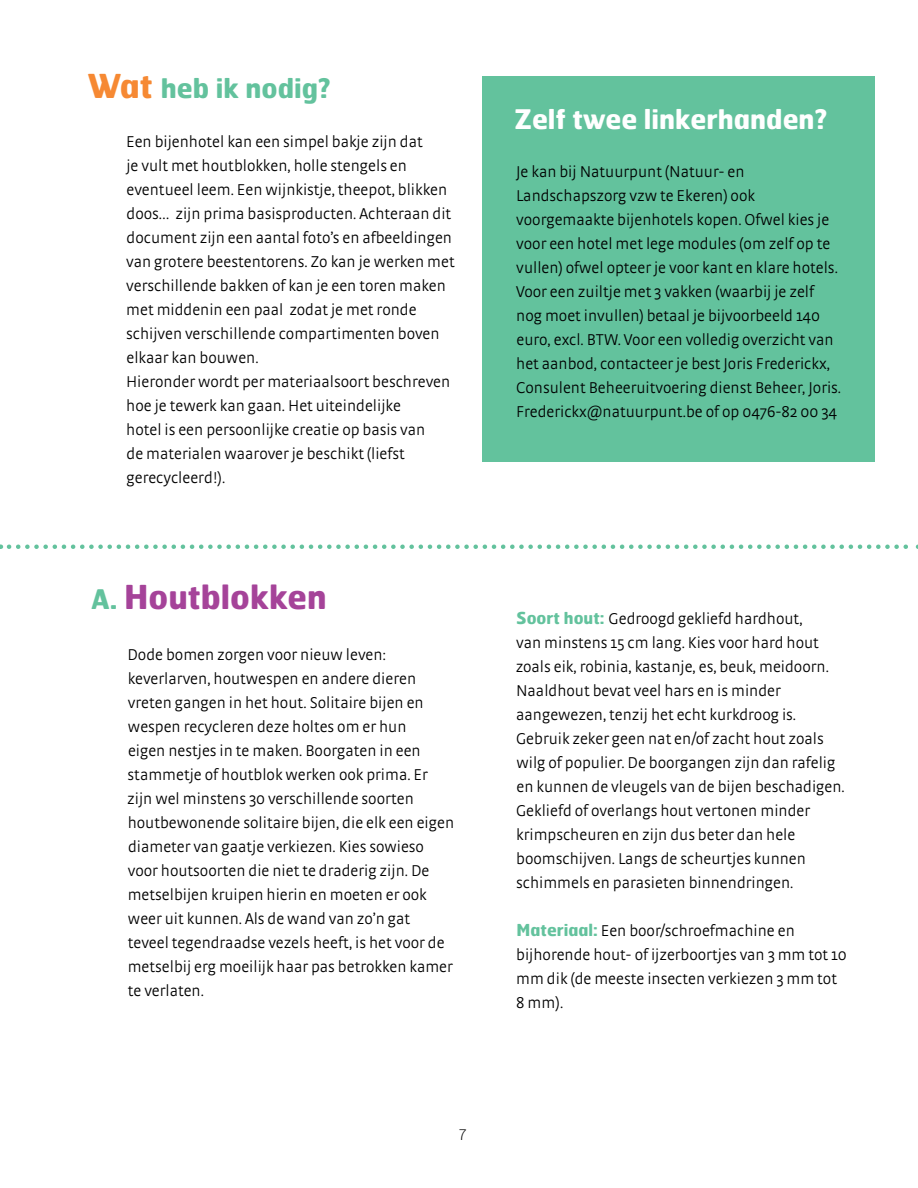
<style>
.page{position:relative;width:918px;height:1188px;background:#fff}
.page>*{position:absolute;margin:0;border:0;box-sizing:border-box;transform-origin:0 0}
.t1{font:700 33px "Hermes FB";color:#a54399}
.t2{font:700 27px "Hermes FB";color:#fff}
.t3{font:700 27px "Hermes FB";color:#63c29d}
.t4{font:300 16.5px/24px "Strada OT";color:#000101}
.t5{font:100 16.5px "Bree";color:#000}
.s1{font-size:33px;color:#f68933}
.s2{font-size:27px;color:#63c29d}
.s3{font-family:"Hermes FB";font-weight:700;color:#63c29d}
</style>
<div class="page">
<div style="left:482px;top:76px;width:393px;height:386px;background:#63c29d"></div>
<svg style="left:9px;top:544px;width:909px;height:5px"></svg>
<h2 class="t3" style="left:88px;top:70px;width:245px"><span class="s1">Wat</span> heb ik nodig?</h2>
<p class="t4" style="left:126px;top:130px;width:330px">Een bijenhotel kan een simpel bakje zijn dat<br>je vult met houtblokken, holle stengels en eventueel leem. Een wijnkistje, theepot, blikken doos… zijn prima basisproducten. Achteraan dit document zijn een aantal foto’s en afbeeldingen van grotere beestentorens. Zo kan je werken met verschillende bakken of kan je een toren maken met middenin een paal zodat je met ronde schijven verschillende compartimenten boven elkaar kan bouwen.<br>Hieronder wordt per materiaalsoort beschreven hoe je tewerk kan gaan. Het uiteindelijke<br>hotel is een persoonlijke creatie op basis van<br>de materialen waarover je beschikt (liefst gerecycleerd!).</p>
<h1 class="t1" style="left:91px;top:575px;width:237px"><span class="s2">A.</span> Houtblokken</h1>
<p class="t4" style="left:127px;top:643px;width:328px">Dode bomen zorgen voor nieuw leven: keverlarven, houtwespen en andere dieren vreten gangen in het hout. Solitaire bijen en wespen recycleren deze holtes om er hun<br>eigen nestjes in te maken. Boorgaten in een stammetje of houtblok werken ook prima. Er zijn wel minstens 30 verschillende soorten houtbewonende solitaire bijen, die elk een eigen diameter van gaatje verkiezen. Kies sowieso voor houtsoorten die niet te draderig zijn. De metselbijen kruipen hierin en moeten er ook weer uit kunnen. Als de wand van zo’n gat teveel tegendraadse vezels heeft, is het voor de metselbij erg moeilijk haar pas betrokken kamer te verlaten.</p>
<p class="t5" style="left:459px;top:1126px;width:9px">7</p>
<h2 class="t2" style="left:515px;top:101px;width:314px">Zelf twee linkerhanden?</h2>
<p class="t4" style="left:516px;top:160px;width:327px">Je kan bij Natuurpunt (Natuur- en Landschapszorg vzw te Ekeren) ook voorgemaakte bijenhotels kopen. Ofwel kies je voor een hotel met lege modules (om zelf op te vullen) ofwel opteer je voor kant en klare hotels.<br>Voor een zuiltje met 3 vakken (waarbij je zelf nog moet invullen) betaal je bijvoorbeeld 140 euro, excl. BTW. Voor een volledig overzicht van het aanbod, contacteer je best Joris Frederickx, Consulent Beheeruitvoering dienst Beheer, Joris.<br>Frederickx@natuurpunt.be of op 0476-82 00 34</p>
<p class="t4" style="left:516px;top:607px;width:331px"><span class="s3">Soort hout:</span> Gedroogd gekliefd hardhout,<br>van minstens 15 cm lang. Kies voor hard hout zoals eik, robinia, kastanje, es, beuk, meidoorn.<br>Naaldhout bevat veel hars en is minder aangewezen, tenzij het echt kurkdroog is.<br>Gebruik zeker geen nat en/of zacht hout zoals wilg of populier. De boorgangen zijn dan rafelig en kunnen de vleugels van de bijen beschadigen.<br>Gekliefd of overlangs hout vertonen minder krimpscheuren en zijn dus beter dan hele boomschijven. Langs de scheurtjes kunnen schimmels en parasieten binnendringen.</p>
<p class="t4" style="left:516px;top:919px;width:332px"><span class="s3">Materiaal:</span> Een boor/schroefmachine en bijhorende hout- of ijzerboortjes van 3 mm tot 10 mm dik (de meeste insecten verkiezen 3 mm tot 8 mm).</p>
</div>
